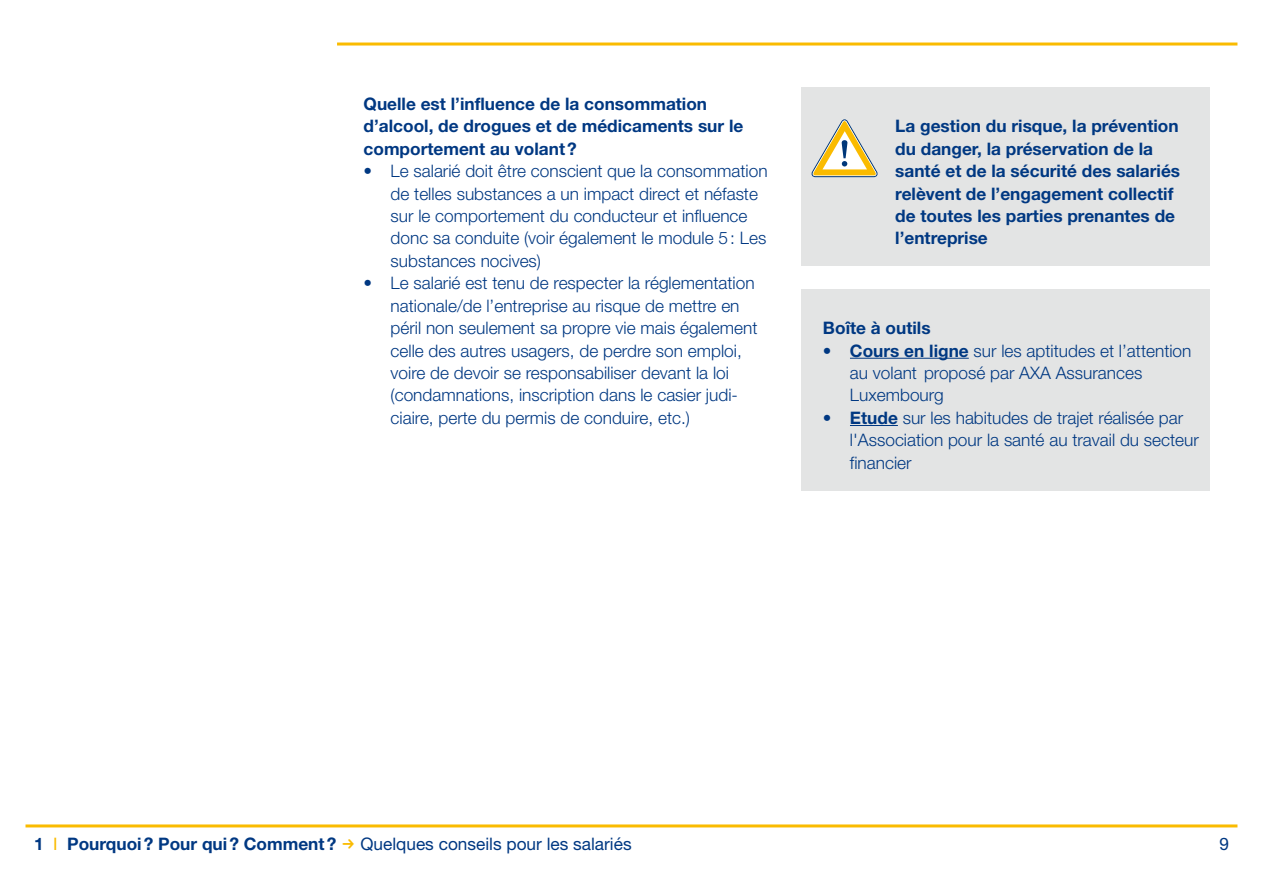
<style>
.page{position:relative;width:1263px;height:893px;background:#fff}
.page>*{position:absolute;margin:0;border:0;box-sizing:border-box;transform-origin:0 0}
.t1{font:300 17.25px/22.5px "Helvetica Neue LT Std";color:#003882}
.t2{font:700 17.25px/22.5px "Helvetica Neue LT Std";color:#003882}
.t3{font:17.25px "Helvetica Neue LT Std";color:#003882}
.s1{font-weight:700}
.s2{font-weight:400;color:#fabb00}
</style>
<div class="page">
<hr style="left:26px;top:824px;width:1211px;height:3px;background:#fabb00">
<div style="left:801px;top:289px;width:409px;height:202px;background:#e3e4e4"></div>
<div style="left:801px;top:87px;width:409px;height:179px;background:#e3e4e4"></div>
<svg style="left:811px;top:119px;width:67px;height:58px"></svg>
<hr style="left:337px;top:43px;width:900px;height:3px;background:#fabb00">
<hr style="left:850px;top:358px;width:119px;height:1px;background:#003882">
<hr style="left:850px;top:425px;width:48px;height:1px;background:#003882">
<p class="t2" style="left:364px;top:92px;width:381px">Quelle est l’influence de la consommation d’alcool, de drogues et de médicaments sur le comportement au volant?</p>
<p class="t1" style="left:391px;top:159px;width:379px;text-indent:-27px">• Le salarié doit être conscient que la consommation de telles substances a un impact direct et néfaste sur le comportement du conducteur et influence donc sa conduite (voir également le module 5: Les substances nocives)</p>
<p class="t1" style="left:391px;top:272px;width:368px;text-indent:-27px">• Le salarié est tenu de respecter la réglementation nationale/de l’entreprise au risque de mettre en péril non seulement sa propre vie mais également celle des autres usagers, de perdre son emploi, voire de devoir se responsabiliser devant la loi (condamnations, inscription dans le casier judi&shy;ciaire, perte du permis de conduire, etc.)</p>
<p class="t2" style="left:895px;top:114px;width:286px">La gestion du risque, la prévention du danger, la préservation de la santé et de la sécurité des salariés relèvent de l’engagement collectif de toutes les parties prenantes de l’entreprise</p>
<p class="t2" style="left:823px;top:316px;width:109px">Boîte à outils</p>
<p class="t1" style="left:850px;top:339px;width:343px;text-indent:-27px"><span class="s1">• Cours en ligne</span> sur les aptitudes et l’attention au volant proposé par AXA Assurances<br>Luxembourg</p>
<p class="t1" style="left:850px;top:406px;width:350px;text-indent:-27px"><span class="s1">• Etude</span> sur les habitudes de trajet réalisée par l'Association pour la santé au travail du secteur financier</p>
<p class="t2" style="left:34px;top:832px;width:304px">1 <span class="s2">I</span> Pourquoi? Pour qui? Comment?</p>
<p class="t3" style="left:360px;top:833px;width:273px">Quelques conseils pour les salariés</p>
<p class="t3" style="left:1219px;top:833px;width:11px">9</p>
</div>
